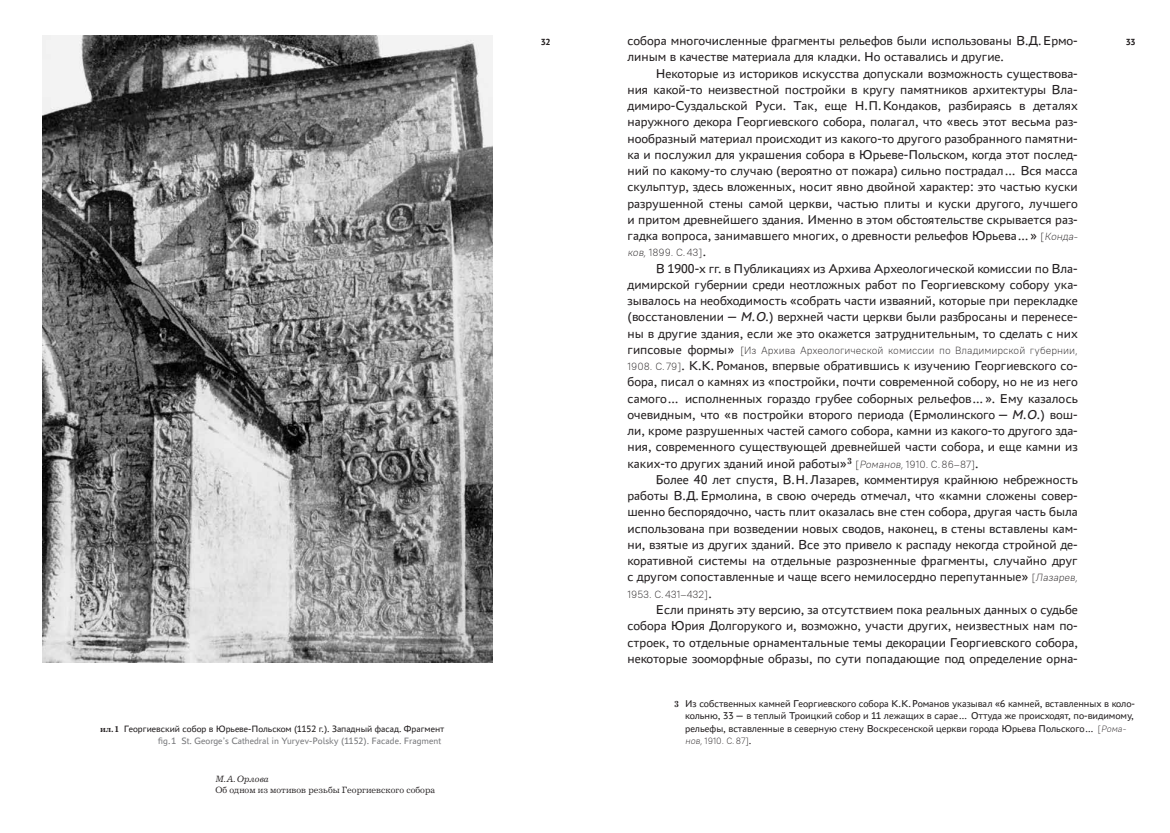
<style>
.page{position:relative;width:1170px;height:833px;background:#fff}
.page>*{position:absolute;margin:0;border:0;box-sizing:border-box;transform-origin:0 0}
.t1{font:13.5px/16.2px "PT Astra Sans";color:#231f20;text-align:justify}
.t2{font:10.38px/12.5px "PT Astra Sans";color:#231f20}
.t3{font:300 10.38px "PT Root UI";color:#231f20}
.t4{font:9.75px/11.6px "PT Astra Sans";color:#231f20}
.t5{font:9.38px "Journal";color:#231f20}
.t6{font:italic 9.38px "Journal";color:#231f20}
.t7{font:700 9.38px "PT Astra Sans";color:#231f20}
.t8{font:300 9px "PT Root UI";color:#231f20}
.s1{font-family:"Journal";font-weight:700;font-size:9px}
.s2{color:#77787b}
.s3{font-family:"PT Root UI";font-weight:300;font-size:10.38px}
.s4{font-family:"PT Root UI";font-weight:300;font-style:italic;font-size:10.38px}
.s5{font-style:italic}
.s6{font-family:"PT Astra Sans";font-weight:400;font-size:13.5px}
.s7{font-family:"PT Root UI";font-weight:300;font-size:9px}
.s8{font-family:"PT Root UI";font-weight:300;font-style:italic;font-size:9px}
.s9{font-family:"PT Astra Sans";font-weight:400;font-size:10.38px}
</style>
<div class="page">
<img style="left:43px;top:35px;width:450px;height:628px">
<p class="t4" style="left:158px;top:723px;width:288px;text-indent:-58px"><span class="s1">ил.1</span> Георгиевский собор в Юрьеве-Польском (1152 г.). Западный фасад. Фрагмент <span class="s2">fig.1 St. George’s Cathedral in Yuryev-Polsky (1152). Facade. Fragment</span></p>
<p class="t6" style="left:215px;top:773px;width:55px">М.А.Орлова</p>
<p class="t5" style="left:215px;top:784px;width:221px">Об одном из мотивов резьбы Георгиевского собора</p>
<p class="t7" style="left:541px;top:36px;width:11px">32</p>
<p class="t1" style="left:627px;top:32px;width:452px">собора многочисленные фрагменты рельефов были использованы В.Д.Ермо-</p>
<p class="t7" style="left:1125px;top:36px;width:11px">33</p>
<p class="t1" style="left:627px;top:48px;width:378px">линым в качестве материала для кладки. Но оставались и другие.</p>
<p class="t1" style="left:656px;top:64px;width:423px">Некоторые из историков искусства допускали возможность существова-</p>
<p class="t1" style="left:627px;top:81px;width:452px">ния какой-то неизвестной постройки в кругу памятников архитектуры Вла-</p>
<p class="t1" style="left:627px;top:97px;width:452px">димиро-Суздальской Руси. Так, еще Н.П.Кондаков, разбираясь в деталях</p>
<p class="t1" style="left:627px;top:113px;width:452px">наружного декора Георгиевского собора, полагал, что «весь этот весьма раз-</p>
<p class="t1" style="left:627px;top:129px;width:452px">нообразный материал происходит из какого-то другого разобранного памятни-</p>
<p class="t1" style="left:627px;top:146px;width:452px">ка и послужил для украшения собора в Юрьеве-Польском, когда этот послед-</p>
<p class="t1" style="left:627px;top:162px;width:452px">ний по какому-то случаю (вероятно от пожара) сильно пострадал… Вся масса</p>
<p class="t1" style="left:627px;top:178px;width:452px">скульптур, здесь вложенных, носит явно двойной характер: это частью куски</p>
<p class="t1" style="left:627px;top:194px;width:452px">разрушенной стены самой церкви, частью плиты и куски другого, лучшего</p>
<p class="t1" style="left:627px;top:211px;width:452px">и притом древнейшего здания. Именно в этом обстоятельстве скрывается раз-</p>
<p class="t1" style="left:627px;top:227px;width:454px">гадка вопроса, занимавшего многих, о древности рельефов Юрьева…» <span class="s3">[</span><span class="s4">Конда-</span></p>
<p class="t3" style="left:627px;top:246px;width:80px"><span class="s5">ков,</span>1899. С.43]<span class="s6">.</span></p>
<p class="t1" style="left:627px;top:259px;width:452px;text-indent:28px">В 1900-х гг. в Публикациях из Архива Археологической комиссии по Вла&shy;димирской губернии среди неотложных работ по Георгиевскому собору ука&shy;зывалось на необходимость «собрать части изваяний, которые при перекладке (восстановлении— <span class="s5">М.О.</span>) верхней части церкви были разбросаны и перенесе&shy;ны в другие здания, если же это окажется затруднительным, то сделать с них</p>
<p class="t3" style="left:627px;top:343px;width:451px"><span class="s6">гипсовые формы»</span> [Из Архива Археологической комиссии по Владимирской губернии,</p>
<p class="t1" style="left:627px;top:357px;width:452px"><span class="s3">1908. С. 79]</span>. К.К.Романов, впервые обратившись к изучению Георгиевского со&shy;бора, писал о камнях из «постройки, почти современной собору, но не из него самого… исполненных гораздо грубее соборных рельефов…». Ему казалось очевидным, что «в постройки второго периода (Ермолинского— <span class="s5">М.О.</span>) вош&shy;ли, кроме разрушенных частей самого собора, камни из какого-то другого зда&shy;ния, современного существующей древнейшей части собора, и еще камни из каких-то других зданий иной работы»<sup>3</sup> <span class="s3">[</span><span class="s4">Романов,</span><span class="s3">1910. С.86–87]</span>.</p>
<p class="t1" style="left:627px;top:471px;width:454px;text-align:left;text-indent:28px">Более 40 лет спустя, В.Н.Лазарев, комментируя крайнюю небрежность работы В.Д.Ермолина, в свою очередь отмечал, что «камни сложены совер&shy;шенно беспорядочно, часть плит оказалась вне стен собора, другая часть была использована при возведении новых сводов, наконец, в стены вставлены кам&shy;ни, взятые из других зданий. Все это привело к распаду некогда стройной де&shy;коративной системы на отдельные разрозненные фрагменты, случайно друг с другом сопоставленные и чаще всего немилосердно перепутанные» <span class="s3">[</span><span class="s4">Лазарев,</span></p>
<p class="t3" style="left:627px;top:587px;width:86px">1953. С.431–432]<span class="s6">.</span></p>
<p class="t1" style="left:627px;top:601px;width:452px;text-indent:28px">Если принять эту версию, за отсутствием пока реальных данных о судьбе собора Юрия Долгорукого и, возможно, участи других, неизвестных нам по&shy;строек, то отдельные орнаментальные темы декорации Георгиевского собора, некоторые зооморфные образы, по сути попадающие под определение орна-</p>
<p class="t2" style="left:685px;top:697px;width:451px;text-indent:-11px"><span class="s1">3</span> Из собственных камней Георгиевского собора К.К.Романов указывал «6 камней, вставленных в коло&shy;кольню, 33—в теплый Троицкий собор и 11 лежащих в сарае… Оттуда же происходят, по-видимому, рельефы, вставленные в северную стену Воскресенской церкви города Юрьева Польского… <span class="s7">[</span><span class="s8">Рома-</span></p>
<p class="t8" style="left:685px;top:735px;width:68px"><span class="s5">нов,</span>1910. С.87]<span class="s9">.</span></p>
</div>
